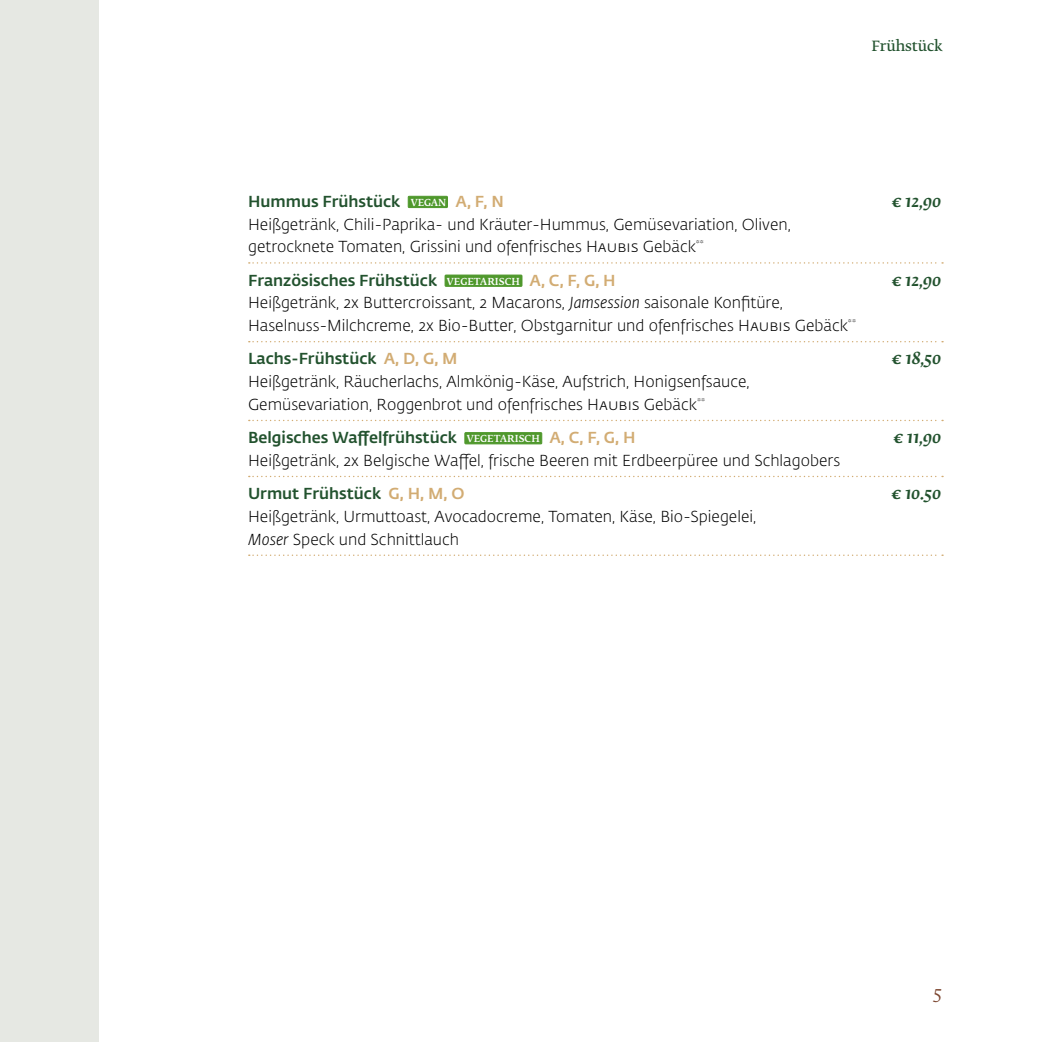
<style>
.page{position:relative;width:1042px;height:1042px;background:#fff}
.page>*{position:absolute;margin:0;border:0;box-sizing:border-box;transform-origin:0 0}
.t1{font:italic 17.5px "Fedra Serif B Pro";color:#7c4630}
.t2{font:italic 500 16.62px "Fedra Serif B Pro";color:#22522e}
.t3{font:300 15.75px/22.8px "Fedra Sans Pro";color:#000}
.t4{font:500 15.75px "Fedra Sans Pro";color:#22522e}
.t5{font:14px "Fedra Serif B Pro Demi";letter-spacing:-.01em;color:#22522e}
.s1{font-family:"Fedra Serif B Pro";font-size:9.62px;color:#fff}
.s2{color:#d2ac73}
.s3{font-style:italic}
.s4{font-weight:500;color:#22522e}
.s5{font-weight:500;color:#d2ac73}
</style>
<div class="page">
<div style="left:0;top:0;width:99px;height:1042px;background:#e6e8e3"></div>
<svg style="left:249px;top:262px;width:694px;height:2px"></svg>
<svg style="left:249px;top:341px;width:694px;height:1px"></svg>
<svg style="left:249px;top:420px;width:694px;height:1px"></svg>
<svg style="left:249px;top:476px;width:694px;height:1px"></svg>
<svg style="left:249px;top:554px;width:694px;height:2px"></svg>
<div style="left:408px;top:196px;width:39px;height:12px;background:#4f982c"></div>
<div style="left:408px;top:196px;width:40px;height:12px;border:1px solid #4f982c"></div>
<div style="left:445px;top:275px;width:77px;height:11px;background:#4f982c"></div>
<div style="left:445px;top:275px;width:77px;height:12px;border:1px solid #4f982c"></div>
<div style="left:465px;top:432px;width:77px;height:12px;background:#4f982c"></div>
<div style="left:464px;top:432px;width:78px;height:12px;border:1px solid #4f982c"></div>
<p class="t5" style="left:871px;top:38px;width:73px">Frühstück</p>
<p class="t4" style="left:248px;top:189px;width:257px">Hummus Frühstück <span class="s1">VEGAN</span> <span class="s2">A, F, N</span></p>
<p class="t2" style="left:892px;top:191px;width:51px">€ 12,90</p>
<p class="t3" style="left:248px;top:212px;width:544px">Heißgetränk, Chili-Paprika- und Kräuter-Hummus, Gemüsevariation, Oliven, getrocknete Tomaten, Grissini und ofenfrisches Haubis Gebäck<sup>**</sup></p>
<p class="t4" style="left:248px;top:268px;width:369px">Französisches Frühstück <span class="s1">VEGETARISCH</span> <span class="s2">A, C, F, G, H</span></p>
<p class="t2" style="left:892px;top:270px;width:51px">€ 12,90</p>
<p class="t3" style="left:248px;top:291px;width:609px">Heißgetränk, 2x Buttercroissant, 2 Macarons, <span class="s3">Jamsession</span> saisonale Konfitüre,<br>Haselnuss-Milchcreme, 2x Bio-Butter, Obstgarnitur und ofenfrisches Haubis Gebäck<sup>**</sup></p>
<p class="t4" style="left:248px;top:347px;width:211px">Lachs-Frühstück <span class="s2">A, D, G, M</span></p>
<p class="t2" style="left:892px;top:349px;width:51px">€ 18,50</p>
<p class="t3" style="left:248px;top:370px;width:503px">Heißgetränk, Räucherlachs, Almkönig-Käse, Aufstrich, Honigsenfsauce,<br>Gemüsevariation, Roggenbrot und ofenfrisches Haubis Gebäck<sup>**</sup></p>
<p class="t4" style="left:248px;top:425px;width:389px">Belgisches Waffelfrühstück <span class="s1">VEGETARISCH</span> <span class="s2">A, C, F, G, H</span></p>
<p class="t2" style="left:893px;top:428px;width:49px">€ 11,90</p>
<p class="t3" style="left:248px;top:443px;width:593px;line-height:33.2px">Heißgetränk, 2x Belgische Waffel, frische Beeren mit Erdbeerpüree und Schlagobers<br><span class="s4">Urmut Frühstück</span> <span class="s5">G, H, M, O</span></p>
<p class="t2" style="left:891px;top:484px;width:51px">€ 10.50</p>
<p class="t3" style="left:248px;top:505px;width:510px">Heißgetränk, Urmuttoast, Avocadocreme, Tomaten, Käse, Bio-Spiegelei,<br><span class="s3">Moser</span> Speck und Schnittlauch</p>
<p class="t1" style="left:932px;top:986px;width:12px">5</p>
</div>
